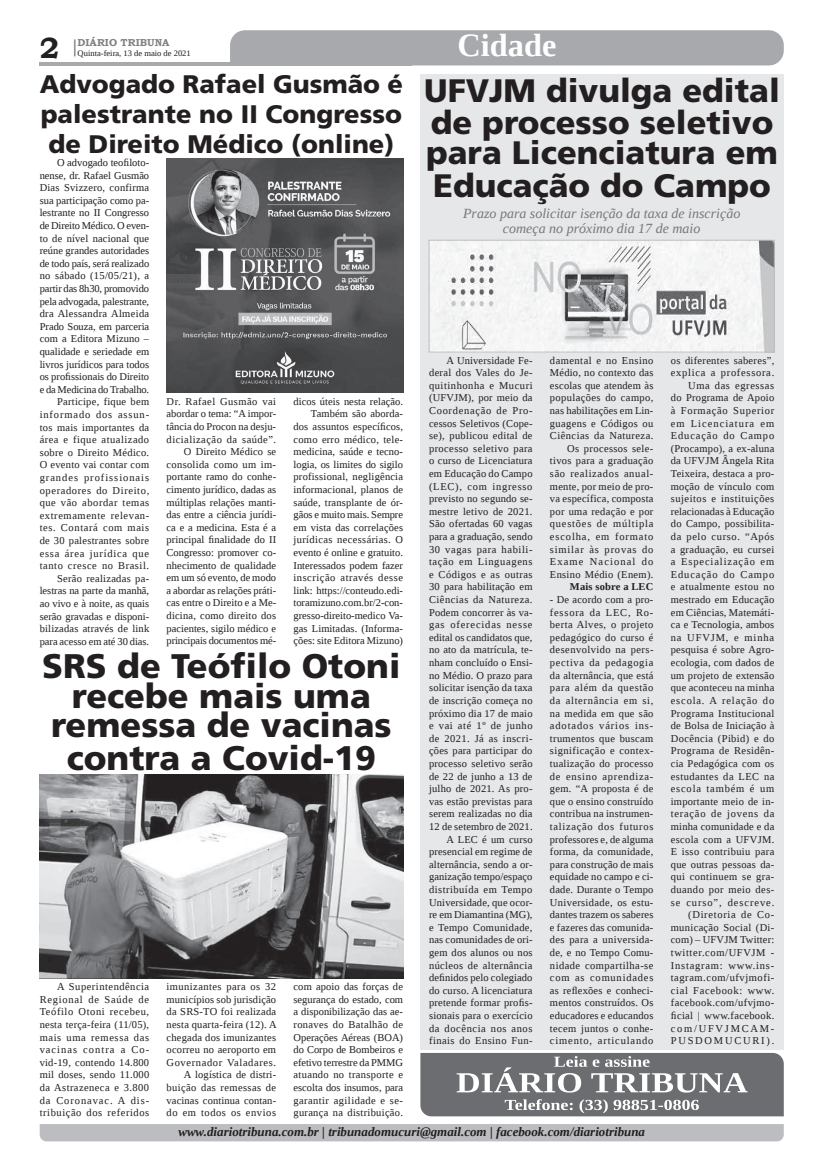
<style>
.page{position:relative;width:821px;height:1166px;background:#fff}
.page>*{position:absolute;margin:0;border:0;box-sizing:border-box;transform-origin:0 0}
.t1{font:900 34.12px/30.6px "Frutiger LT Std";color:#231f20;text-align:center}
.t2{font:900 32.46px/30.7px "Frutiger LT Std";color:#231f20}
.t3{font:700 32.38px "Liberation Serif";color:#fff}
.t4{font:700 29.31px "Bookman Old Style";color:#231f20}
.t5{font:900 25.38px/29.8px "Frutiger LT Std";color:#231f20;text-align:center}
.t6{font:italic 14px/14.9px "Liberation Serif";color:#76787b;text-align:center}
.t7{font:italic 700 12.95px "Liberation Serif";color:#231f20}
.t8{font:10.5px/12.6px "Liberation Serif";letter-spacing:.02em;color:#231f20;text-align:right}
.t9{font:10.5px/12.6px "Liberation Serif";color:#231f20;text-align:right}
.t10{font:700 10.5px "Liberation Serif";letter-spacing:.02em;color:#231f20}
.t11{font:700 10.06px "Bookman Old Style";color:#808285}
.t12{font:8.4px "Liberation Serif";color:#231f20}
</style>
<div class="page">
<svg style="left:74px;top:39px;width:2px;height:17px"></svg>
<hr style="left:40px;top:62px;width:372px;height:3px;background:#a8a9ad">
<div style="left:230px;top:30px;width:554px;height:35px;background:#a8a9ad"></div>
<div style="left:40px;top:1124px;width:744px;height:17px;background:#bcbdc0"></div>
<svg style="left:420px;top:1053px;width:364px;height:63px;background:#828385"></svg>
<div style="left:420px;top:74px;width:364px;height:975px;background:#e6e7e9"></div>
<img style="left:431px;top:242px;width:342px;height:108px">
<div style="left:429px;top:240px;width:346px;height:112px;border:1px solid #bcbdc0"></div>
<img style="left:167px;top:159px;width:236px;height:234px">
<img style="left:40px;top:775px;width:363px;height:203px">
<h3 class="t4" style="left:40px;top:27px;width:21px">2</h3>
<p class="t11" style="left:78px;top:35px;width:93px">DIÁRIO TRIBUNA</p>
<p class="t12" style="left:78px;top:48px;width:115px">Quinta-feira, 13 de maio de 2021</p>
<h3 class="t5" style="left:40px;top:70px;width:365px">Advogado Rafael Gusmão é palestrante no II Congresso de Direito Médico (online)</h3>
<p class="t8" style="left:40px;top:156px;width:111px">O advogado teofiloto&shy;nense, dr. Rafael Gusmão<br>Dias Svizzero, confirma sua participação como pa&shy;lestrante no II Congresso de Direito Médico. O even&shy;to de nível nacional que reúne grandes autoridades de todo país, será realizado no sábado (15/05/21), a partir das 8h30, promovido pela advogada, palestrante, dra Alessandra Almeida<br>Prado Souza, em parceria com a Editora Mizuno – qualidade e seriedade em livros jurídicos para todos os profissionais do Direito e da Medicina do Trabalho.<br>Participe, fique bem informado dos assun&shy;tos mais importantes da área e fique atualizado sobre o Direito Médico.<br>O evento vai contar com grandes profissionais operadores do Direito, que vão abordar temas extremamente relevan&shy;tes. Contará com mais de 30 palestrantes sobre essa área jurídica que tanto cresce no Brasil.<br>Serão realizadas pa&shy;lestras na parte da manhã, ao vivo e à noite, as quais serão gravadas e disponi&shy;bilizadas através de link para acesso em até 30 dias.</p>
<p class="t9" style="left:167px;top:395px;width:111px">Dr. Rafael Gusmão vai abordar o tema: “A impor&shy;tância do Procon na desju&shy;dicialização da saúde”.<br>O Direito Médico se consolida como um im&shy;portante ramo do conhe&shy;cimento jurídico, dadas as múltiplas relações manti&shy;das entre a ciência jurídi&shy;ca e a medicina. Esta é a principal finalidade do II<br>Congresso: promover co&shy;nhecimento de qualidade em um só evento, de modo a abordar as relações práti&shy;cas entre o Direito e a Me&shy;dicina, como direito dos pacientes, sigilo médico e principais documentos mé-</p>
<p class="t8" style="left:294px;top:395px;width:111px">dicos úteis nesta relação.<br>Também são aborda-<br>dos assuntos específicos, como erro médico, tele&shy;medicina, saúde e tecno&shy;logia, os limites do sigilo profissional, negligência informacional, planos de saúde, transplante de ór&shy;gãos e muito mais. Sempre em vista das correlações jurídicas necessárias. O evento é online e gratuito.<br>Interessados podem fazer inscrição através desse link: https://conteudo.edi&shy;toramizuno.com.br/2-con&shy;gresso-direito-medico Va&shy;gas Limitadas. (Informa&shy;ções: site Editora Mizuno)</p>
<h1 class="t1" style="left:42px;top:650px;width:360px">SRS de Teófilo Otoni recebe mais uma remessa de vacinas contra a Covid-19</h1>
<p class="t8" style="left:40px;top:980px;width:111px;text-align:justify;text-indent:17px">A Superintendência Regional de Saúde de Teófilo Otoni recebeu, nesta terça-feira (11/05), mais uma remessa das vacinas contra a Co&shy;vid-19, contendo 14.800 mil doses, sendo 11.000 da Astrazeneca e 3.800 da Coronavac. A dis&shy;tribuição dos referidos</p>
<p class="t8" style="left:167px;top:980px;width:112px">imunizantes para os 32 municípios sob jurisdição da SRS-TO foi realizada nesta quarta-feira (12). A chegada dos imunizantes ocorreu no aeroporto em<br>Governador Valadares.<br>A logística de distri&shy;buição das remessas de vacinas continua contan&shy;do em todos os envios</p>
<p class="t8" style="left:294px;top:980px;width:111px;text-align:justify">com apoio das forças de segurança do estado, com a disponibilização das ae&shy;ronaves do Batalhão de Operações Aéreas (BOA) do Corpo de Bombeiros e efetivo terrestre da PMMG atuando no transporte e escolta dos insumos, para garantir agilidade e se&shy;gurança na distribuição.</p>
<h3 class="t3" style="left:457px;top:24px;width:100px">Cidade</h3>
<h2 class="t2" style="left:424px;top:75px;width:357px">UFVJM divulga edital de processo seletivo para Licenciatura em</h2>
<h2 class="t2" style="left:433px;top:170px;width:339px">Educação do Campo</h2>
<h3 class="t6" style="left:463px;top:206px;width:279px">Prazo para solicitar isenção da taxa de inscrição começa no próximo dia 17 de maio</h3>
<p class="t8" style="left:429px;top:354px;width:105px">A Universidade Fe&shy;deral dos Vales do Je&shy;quitinhonha e Mucuri (UFVJM), por meio da<br>Coordenação de Pro&shy;cessos Seletivos (Cope&shy;se), publicou edital de processo seletivo para o curso de Licenciatura em Educação do Campo (LEC), com ingresso previsto no segundo se&shy;mestre letivo de 2021.<br>São ofertadas 60 vagas para a graduação, sendo<br>30 vagas para habili&shy;tação em Linguagens e Códigos e as outras<br>30 para habilitação em<br>Ciências da Natureza.<br>Podem concorrer às va&shy;gas oferecidas nesse edital os candidatos que, no ato da matrícula, te&shy;nham concluído o Ensi&shy;no Médio. O prazo para solicitar isenção da taxa de inscrição começa no próximo dia 17 de maio e vai até 1º de junho de 2021. Já as inscri&shy;ções para participar do processo seletivo serão de 22 de junho a 13 de julho de 2021. As pro&shy;vas estão previstas para serem realizadas no dia<br>12 de setembro de 2021.<br>A LEC é um curso presencial em regime de alternância, sendo a or&shy;ganização tempo/espaço distribuída em Tempo<br>Universidade, que ocor&shy;re em Diamantina (MG), e Tempo Comunidade, nas comunidades de ori&shy;gem dos alunos ou nos núcleos de alternância definidos pelo colegiado do curso. A licenciatura pretende formar profis&shy;sionais para o exercício da docência nos anos finais do Ensino Fun-</p>
<p class="t8" style="left:550px;top:354px;width:105px">damental e no Ensino<br>Médio, no contexto das escolas que atendem às populações do campo, nas habilitações em Lin&shy;guagens e Códigos ou<br>Ciências da Natureza.<br>Os processos sele&shy;tivos para a graduação são realizados anual&shy;mente, por meio de pro&shy;va específica, composta por uma redação e por questões de múltipla escolha, em formato similar às provas do<br>Exame Nacional do<br>Ensino Médio (Enem).</p>
<p class="t10" style="left:570px;top:580px;width:85px">Mais sobre a LEC</p>
<p class="t8" style="left:550px;top:593px;width:105px;text-align:justify">- De acordo com a pro&shy;fessora da LEC, Ro&shy;berta Alves, o projeto pedagógico do curso é desenvolvido na pers&shy;pectiva da pedagogia da alternância, que está para além da questão da alternância em si, na medida em que são adotados vários ins&shy;trumentos que buscam significação e contex&shy;tualização do processo de ensino aprendiza&shy;gem. “A proposta é de que o ensino construído contribua na instrumen&shy;talização dos futuros professores e, de alguma forma, da comunidade, para construção de mais equidade no campo e ci&shy;dade. Durante o Tempo Universidade, os estu&shy;dantes trazem os saberes e fazeres das comunida&shy;des para a universida&shy;de, e no Tempo Comu&shy;nidade compartilha-se com as comunidades as reflexões e conheci&shy;mentos construídos. Os educadores e educandos tecem juntos o conhe&shy;cimento, articulando</p>
<p class="t8" style="left:671px;top:354px;width:105px">os diferentes saberes”, explica a professora.<br>Uma das egressas<br>do Programa de Apoio à Formação Superior em Licenciatura em<br>Educação do Campo (Procampo), a ex-aluna da UFVJM Ângela Rita<br>Teixeira, destaca a pro&shy;moção de vínculo com sujeitos e instituições relacionadas à Educação do Campo, possibilita&shy;da pelo curso. “Após a graduação, eu cursei a Especialização em<br>Educação do Campo e atualmente estou no mestrado em Educação em Ciências, Matemáti&shy;ca e Tecnologia, ambos na UFVJM, e minha pesquisa é sobre Agro&shy;ecologia, com dados de um projeto de extensão que aconteceu na minha escola. A relação do<br>Programa Institucional de Bolsa de Iniciação à<br>Docência (Pibid) e do<br>Programa de Residên&shy;cia Pedagógica com os estudantes da LEC na escola também é um importante meio de in&shy;teração de jovens da minha comunidade e da escola com a UFVJM.<br>E isso contribuiu para que outras pessoas da&shy;qui continuem se gra&shy;duando por meio des&shy;se curso”, descreve. (Diretoria de Co&shy;municação Social (Di&shy;com) – UFVJM Twitter: twitter.com/UFVJM -<br>Instagram: www.ins&shy;tagram.com/ufvjmofi&shy;cial Facebook: www. facebook.com/ufvjmo&shy;ficial | www.facebook. com/UFVJMCAM-<br>PUSDOMUCURI).</p>
<p class="t7" style="left:178px;top:1123px;width:468px">www.diariotribuna.com.br | tribunadomucuri@gmail.com | facebook.com/diariotribuna</p>
</div>
